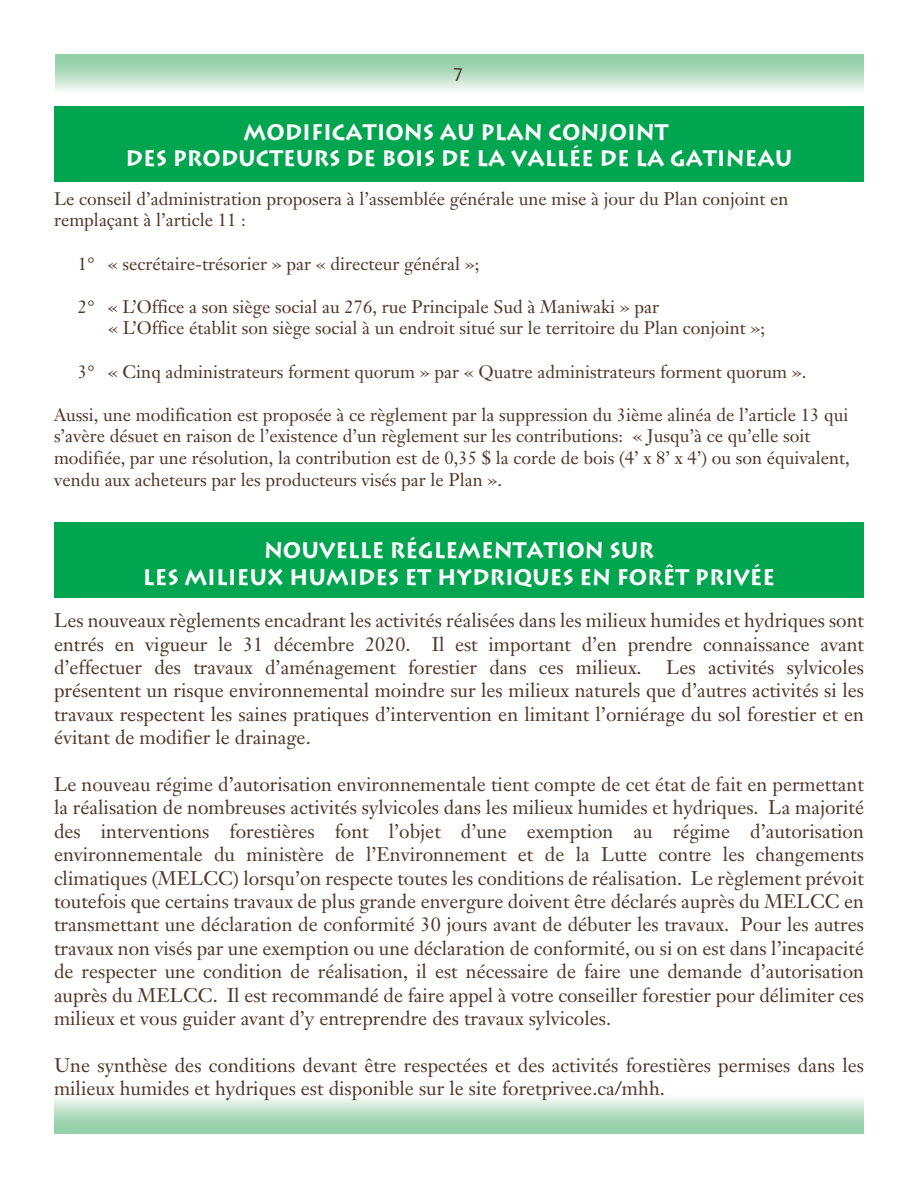
<style>
.page{position:relative;width:918px;height:1188px;background:#fff}
.page>*{position:absolute;margin:0;border:0;box-sizing:border-box;transform-origin:0 0}
.t1{font:700 22.35px/26.8px "Lithos";color:#fff;text-align:center;scale:.94 1}
.t2{font:19.5px/23.4px "Janson Text";color:#503528;text-align:justify}
.t3{font:18px/21.6px "Janson Text";color:#503528}
.t4{font:18px "Lithos";color:#503528}
</style>
<div class="page">
<div style="left:54px;top:106px;width:810px;height:76px;background:#00a54f"></div>
<div style="left:54px;top:522px;width:810px;height:76px;background:#00a54f"></div>
<p class="t4" style="left:454px;top:63px;width:10px">3</p>
<p class="t1" style="left:126px;top:118px;width:711px">MODIFICATIONS AU PLAN CONJOINT<br>DES PRODUCTEURS DE BOIS DE LA VALLÉE DE LA GATINEAU</p>
<p class="t3" style="left:54px;top:188px;width:736px">Le conseil d’administration proposera à l’assemblée générale une mise à jour du Plan conjoint en remplaçant à l’article 11 :</p>
<p class="t3" style="left:78px;top:252px;width:403px">1° « secrétaire-trésorier » par « directeur général »;</p>
<p class="t3" style="left:108px;top:296px;width:659px;text-indent:-30px">2° « L’Office a son siège social au 276, rue Principale Sud à Maniwaki » par<br>« L’Office établit son siège social à un endroit situé sur le territoire du Plan conjoint »;</p>
<p class="t3" style="left:78px;top:360px;width:730px">3° « Cinq administrateurs forment quorum » par « Quatre administrateurs forment quorum ».</p>
<p class="t3" style="left:54px;top:404px;width:797px">Aussi, une modification est proposée à ce règlement par la suppression du 3ième alinéa de l’article 13 qui s’avère désuet en raison de l’existence d’un règlement sur les contributions: « Jusqu’à ce qu’elle soit modifiée, par une résolution, la contribution est de 0,35 $ la corde de bois (4’ x 8’ x 4’) ou son équivalent, vendu aux acheteurs par les producteurs visés par le Plan ».</p>
<p class="t1" style="left:143px;top:537px;width:674px">NOUVELLE RÉGLEMENTATION SUR<br>LES MILIEUX HUMIDES ET HYDRIQUES EN FORÊT PRIVÉE</p>
<p class="t2" style="left:54px;top:609px;width:812px">Les nouveaux règlements encadrant les activités réalisées dans les milieux humides et hydriques sont entrés en vigueur le 31 décembre 2020. Il est important d’en prendre connaissance avant d’effectuer des travaux d’aménagement forestier dans ces milieux.</p>
<p class="t2" style="left:54px;top:655px;width:812px;text-indent:612px">Les activités sylvicoles présentent un risque environnemental moindre sur les milieux naturels que d’autres activités si les travaux respectent les saines pratiques d’intervention en limitant l’orniérage du sol forestier et en évitant de modifier le drainage.</p>
<p class="t2" style="left:54px;top:772px;width:812px">Le nouveau régime d’autorisation environnementale tient compte de cet état de fait en permettant la réalisation de nombreuses activités sylvicoles dans les milieux humides et hydriques. La majorité des interventions forestières font l’objet d’une exemption au régime d’autorisation environnementale du ministère de l’Environnement et de la Lutte contre les changements climatiques (MELCC) lorsqu’on respecte toutes les conditions de réalisation. Le règlement prévoit toutefois que certains travaux de plus grande envergure doivent être déclarés auprès du MELCC en transmettant une déclaration de conformité 30 jours avant de débuter les travaux. Pour les autres travaux non visés par une exemption ou une déclaration de conformité, ou si on est dans l’incapacité de respecter une condition de réalisation, il est nécessaire de faire une demande d’autorisation auprès du MELCC. Il est recommandé de faire appel à votre conseiller forestier pour délimiter ces milieux et vous guider avant d’y entreprendre des travaux sylvicoles.</p>
<p class="t2" style="left:54px;top:1053px;width:812px">Une synthèse des conditions devant être respectées et des activités forestières permises dans les milieux humides et hydriques est disponible sur le site foretprivee.ca/mhh.</p>
</div>
